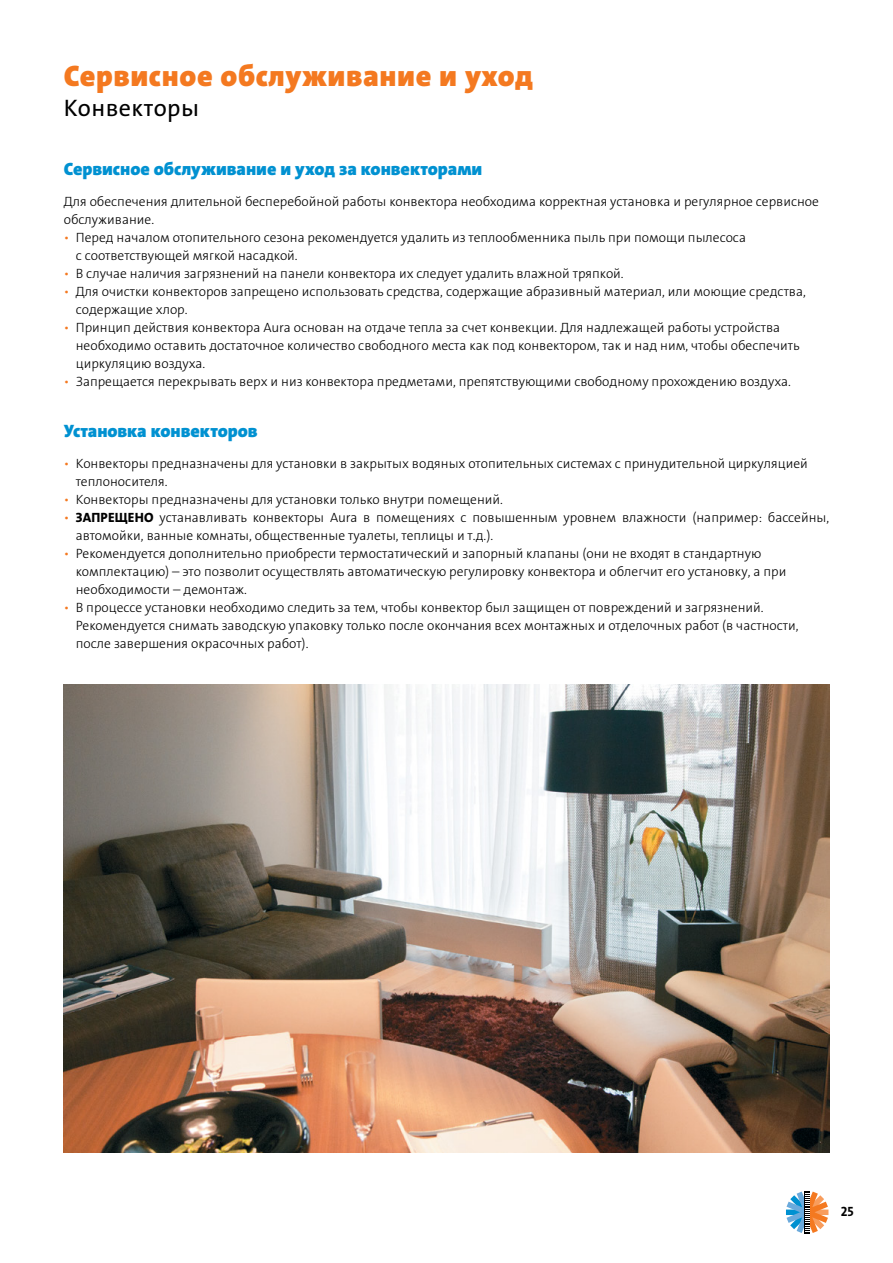
<style>
.page{position:relative;width:893px;height:1263px;background:#fff}
.page>*{position:absolute;margin:0;border:0;box-sizing:border-box;transform-origin:0 0}
.t1{font:900 30px "The Sans LP9";letter-spacing:.02em;color:#f47920}
.t2{font:24px "The Sans LP5 Plain";letter-spacing:.02em;color:#000}
.t3{font:900 18px "The Sans LP9";letter-spacing:-.005em;color:#0091d1}
.t4{font:13.5px/18px "The Sans LP3 Lig";color:#000}
.t5{font:13.5px "The Sans LP7 Bld";color:#000}
.s1{color:#f47920}
.s2{font-family:"The Sans LP8 Ex Bld"}
</style>
<div class="page">
<svg style="left:786px;top:1191px;width:42px;height:42px"></svg>
<img style="left:64px;top:685px;width:765px;height:467px">
<h1 class="t1" style="left:64px;top:57px;width:471px">Сервисное обслуживание и уход</h1>
<h2 class="t2" style="left:64px;top:92px;width:137px">Конвекторы</h2>
<h3 class="t3" style="left:64px;top:157px;width:420px">Сервисное обслуживание и уход за конвекторами</h3>
<p class="t4" style="left:64px;top:192px;width:757px">Для обеспечения длительной бесперебойной работы конвектора необходима корректная установка и регулярное сервисное обслуживание.</p>
<p class="t4" style="left:76px;top:228px;width:672px;text-indent:-12px"><span class="s1">•</span> Перед началом отопительного сезона рекомендуется удалить из теплообменника пыль при помощи пылесоса с соответствующей мягкой насадкой.</p>
<p class="t4" style="left:64px;top:264px;width:561px"><span class="s1">•</span> В случае наличия загрязнений на панели конвектора их следует удалить влажной тряпкой.</p>
<p class="t4" style="left:76px;top:282px;width:732px;text-indent:-12px"><span class="s1">•</span> Для очистки конвекторов запрещено использовать средства, содержащие абразивный материал, или моющие средства, содержащие хлор.</p>
<p class="t4" style="left:76px;top:318px;width:725px;text-indent:-12px"><span class="s1">•</span> Принцип действия конвектора Aura основан на отдаче тепла за счет конвекции. Для надлежащей работы устройства необходимо оставить достаточное количество свободного места как под конвектором, так и над ним, чтобы обеспечить циркуляцию воздуха.</p>
<p class="t4" style="left:64px;top:372px;width:729px"><span class="s1">•</span> Запрещается перекрывать верх и низ конвектора предметами, препятствующими свободному прохождению воздуха.</p>
<h3 class="t3" style="left:64px;top:420px;width:195px">Установка конвекторов</h3>
<p class="t4" style="left:76px;top:455px;width:733px;text-indent:-12px"><span class="s1">•</span> Конвекторы предназначены для установки в закрытых водяных отопительных системах с принудительной циркуляцией теплоносителя.</p>
<p class="t4" style="left:64px;top:491px;width:441px"><span class="s1">•</span> Конвекторы предназначены для установки только внутри помещений.</p>
<p class="t4" style="left:76px;top:509px;width:755px;text-indent:-12px"><span class="s1">•</span> <span class="s2">ЗАПРЕЩЕНО</span> устанавливать конвекторы Aura в помещениях с повышенным уровнем влажности (например: бассейны, автомойки, ванные комнаты, общественные туалеты, теплицы и т.д.).</p>
<p class="t4" style="left:76px;top:545px;width:712px;text-indent:-12px"><span class="s1">•</span> Рекомендуется дополнительно приобрести термостатический и запорный клапаны (они не входят в стандартную комплектацию) – это позволит осуществлять автоматическую регулировку конвектора и облегчит его установку, а при необходимости – демонтаж.</p>
<p class="t4" style="left:76px;top:599px;width:724px;text-indent:-12px"><span class="s1">•</span> В процессе установки необходимо следить за тем, чтобы конвектор был защищен от повреждений и загрязнений.<br>Рекомендуется снимать заводскую упаковку только после окончания всех монтажных и отделочных работ (в частности, после завершения окрасочных работ).</p>
<p class="t5" style="left:841px;top:1202px;width:14px">25</p>
</div>
